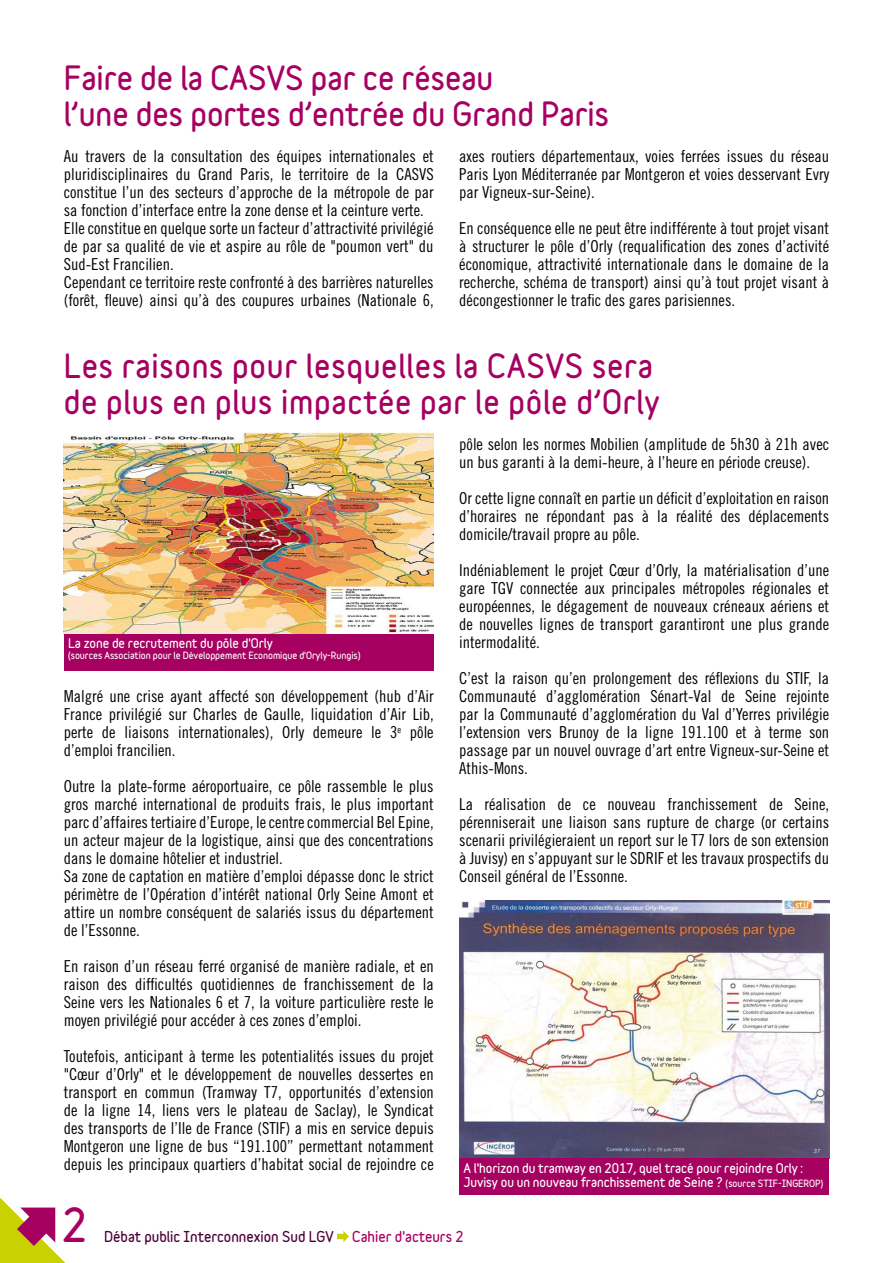
<style>
.page{position:relative;width:893px;height:1263px;background:#fff}
.page>*{position:absolute;margin:0;border:0;box-sizing:border-box;transform-origin:0 0}
.t1{font:900 42px "Variable";color:#a60061}
.t2{font:900 30px/36px "Variable";letter-spacing:.025em;color:#a60061}
.t3{font:900 30px/36px "Variable";color:#a60061}
.t4{font:16.5px/18px "Trade Gothic Cond Eighteen";color:#000;text-align:justify}
.t5{font:900 13.5px "Variable";color:#4d0038}
.t6{font:900 13.5px "Variable";color:#a60061}
.t7{font:900 12px/14.4px "Variable";letter-spacing:-.005em;color:#fff}
.t8{font:900 9px "Variable";letter-spacing:-.005em;color:#fff}
.s1{font-size:9px}
</style>
<div class="page">
<img style="left:459px;top:900px;width:370px;height:258px">
<img style="left:64px;top:432px;width:370px;height:202px">
<div style="left:459px;top:1158px;width:370px;height:37px;background:#a60061"></div>
<div style="left:64px;top:634px;width:370px;height:36px;background:#a60061"></div>
<svg style="left:337px;top:1231px;width:12px;height:11px"></svg>
<svg style="left:0;top:1197px;width:65px;height:66px"></svg>
<h2 class="t3" style="left:64px;top:62px;width:547px">Faire de la CASVS par ce réseau<br>l’une des portes d’entrée du Grand Paris</h2>
<p class="t4" style="left:64px;top:147px;width:371px;text-align:left">Au travers de la consultation des équipes internationales et pluridisciplinaires du Grand Paris, le territoire de la CASVS constitue l’un des secteurs d’approche de la métropole de par sa fonction d’interface entre la zone dense et la ceinture verte.<br>Elle constitue en quelque sorte un facteur d’attractivité privilégié de par sa qualité de vie et aspire au rôle de "poumon vert" du Sud-Est Francilien.<br>Cependant ce territoire reste confronté à des barrières naturelles (forêt, fleuve) ainsi qu’à des coupures urbaines (Nationale 6,</p>
<p class="t4" style="left:459px;top:147px;width:371px">axes routiers départementaux, voies ferrées issues du réseau Paris Lyon Méditerranée par Montgeron et voies desservant Evry par Vigneux-sur-Seine).</p>
<p class="t4" style="left:459px;top:219px;width:371px">En conséquence elle ne peut être indifférente à tout projet visant à structurer le pôle d’Orly (requalification des zones d’activité économique, attractivité internationale dans le domaine de la recherche, schéma de transport) ainsi qu’à tout projet visant à décongestionner le trafic des gares parisiennes.</p>
<h2 class="t2" style="left:64px;top:350px;width:598px">Les raisons pour lesquelles la CASVS sera de plus en plus impactée par le pôle d’Orly</h2>
<p class="t4" style="left:459px;top:435px;width:371px">pôle selon les normes Mobilien (amplitude de 5h30 à 21h avec un bus garanti à la demi-heure, à l’heure en période creuse).</p>
<p class="t4" style="left:459px;top:489px;width:371px">Or cette ligne connaît en partie un déficit d’exploitation en raison d’horaires ne répondant pas à la réalité des déplacements domicile/travail propre au pôle.</p>
<p class="t4" style="left:459px;top:561px;width:371px">Indéniablement le projet Cœur d’Orly, la matérialisation d’une gare TGV connectée aux principales métropoles régionales et européennes, le dégagement de nouveaux créneaux aériens et de nouvelles lignes de transport garantiront une plus grande intermodalité.</p>
<p class="t4" style="left:459px;top:669px;width:371px">C’est la raison qu’en prolongement des réflexions du STIF, la Communauté d’agglomération Sénart-Val de Seine rejointe par la Communauté d’agglomération du Val d’Yerres privilégie l’extension vers Brunoy de la ligne 191.100 et à terme son passage par un nouvel ouvrage d’art entre Vigneux-sur-Seine et Athis-Mons.</p>
<p class="t4" style="left:459px;top:795px;width:371px">La réalisation de ce nouveau franchissement de Seine, pérenniserait une liaison sans rupture de charge (or certains scenarii privilégieraient un report sur le T7 lors de son extension à Juvisy) en s’appuyant sur le SDRIF et les travaux prospectifs du Conseil général de l’Essonne.</p>
<p class="t7" style="left:68px;top:637px;width:206px">La zone de recrutement du pôle d'Orly</p>
<p class="t8" style="left:68px;top:652px;width:294px">(sources Association pour le Développement Economique d'Oryly-Rungis)</p>
<p class="t4" style="left:64px;top:687px;width:371px">Malgré une crise ayant affecté son développement (hub d’Air France privilégié sur Charles de Gaulle, liquidation d’Air Lib, perte de liaisons internationales), Orly demeure le 3<sup>e</sup> pôle d’emploi francilien.</p>
<p class="t4" style="left:64px;top:777px;width:371px;text-align:left">Outre la plate-forme aéroportuaire, ce pôle rassemble le plus gros marché international de produits frais, le plus important parc d’affaires tertiaire d’Europe, le centre commercial Bel Epine, un acteur majeur de la logistique, ainsi que des concentrations dans le domaine hôtelier et industriel.<br>Sa zone de captation en matière d’emploi dépasse donc le strict périmètre de l’Opération d’intérêt national Orly Seine Amont et attire un nombre conséquent de salariés issus du département de l’Essonne.</p>
<p class="t4" style="left:64px;top:957px;width:371px">En raison d’un réseau ferré organisé de manière radiale, et en raison des difficultés quotidiennes de franchissement de la Seine vers les Nationales 6 et 7, la voiture particulière reste le moyen privilégié pour accéder à ces zones d’emploi.</p>
<p class="t4" style="left:64px;top:1047px;width:371px">Toutefois, anticipant à terme les potentialités issues du projet "Cœur d’Orly" et le développement de nouvelles dessertes en transport en commun (Tramway T7, opportunités d’extension de la ligne 14, liens vers le plateau de Saclay), le Syndicat des transports de l’Ile de France (STIF) a mis en service depuis Montgeron une ligne de bus “191.100” permettant notamment depuis les principaux quartiers d’habitat social de rejoindre ce</p>
<p class="t7" style="left:463px;top:1161px;width:361px">A l'horizon du tramway en 2017, quel tracé pour rejoindre Orly :<br>Juvisy ou un nouveau franchissement de Seine ? <span class="s1">(source STIF-INGEROP)</span></p>
<h1 class="t1" style="left:62px;top:1207px;width:27px">2</h1>
<p class="t5" style="left:104px;top:1231px;width:231px">Débat public Interconnexion Sud LGV</p>
<p class="t6" style="left:352px;top:1231px;width:113px">Cahier d'acteurs 2</p>
</div>
